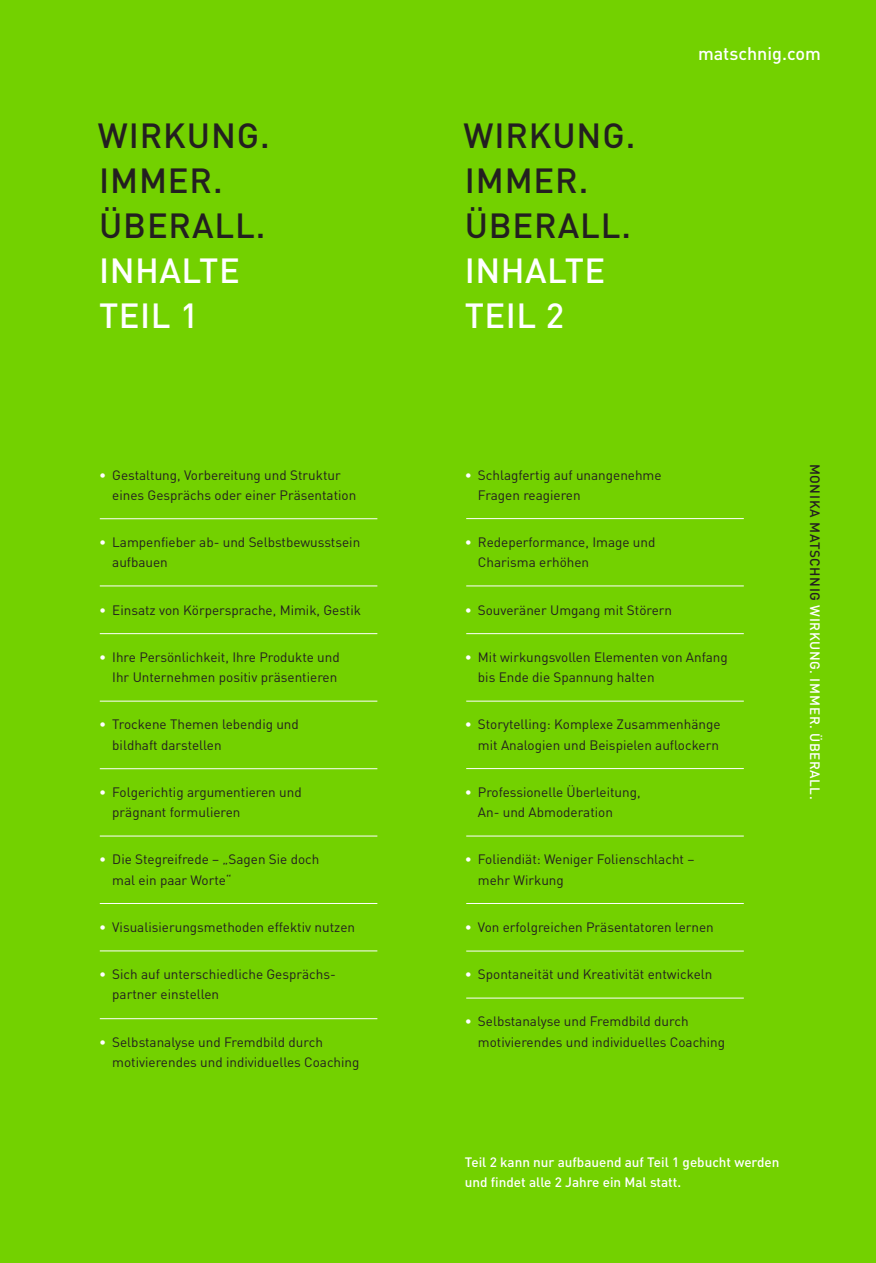
<style>
.page{position:relative;width:876px;height:1263px;background:#73d100}
.page>*{position:absolute;margin:0;border:0;box-sizing:border-box;transform-origin:0 0}
.t1{font:500 34.5px/45px "DIN";letter-spacing:.025em;color:#231f20}
.t2{font:500 34.5px/45px "DIN";letter-spacing:.015em;color:#fff}
.t3{font:500 18px "DIN";color:#fff}
.t4{font:13.5px/20.2px "DIN";color:#231f20}
.t5{font:500 13.5px/20.2px "DIN";color:#fff}
.t6{font:500 13.5px "DIN";letter-spacing:.04em;color:#fff}
.s1{color:#fff}
.s2{color:#231f20}
</style>
<div class="page">
<hr style="left:100px;top:518px;width:277px;height:1px;background:#fff">
<hr style="left:100px;top:585px;width:277px;height:1px;background:#fff">
<hr style="left:100px;top:633px;width:277px;height:1px;background:#fff">
<hr style="left:100px;top:701px;width:277px;height:1px;background:#fff">
<hr style="left:100px;top:768px;width:277px;height:1px;background:#fff">
<hr style="left:100px;top:836px;width:277px;height:1px;background:#fff">
<hr style="left:100px;top:903px;width:277px;height:1px;background:#fff">
<hr style="left:100px;top:950px;width:277px;height:1px;background:#fff">
<hr style="left:100px;top:1018px;width:277px;height:1px;background:#fff">
<hr style="left:466px;top:518px;width:278px;height:1px;background:#fff">
<hr style="left:466px;top:585px;width:278px;height:1px;background:#fff">
<hr style="left:466px;top:633px;width:278px;height:1px;background:#fff">
<hr style="left:466px;top:701px;width:278px;height:1px;background:#fff">
<hr style="left:466px;top:768px;width:278px;height:1px;background:#fff">
<hr style="left:466px;top:836px;width:278px;height:1px;background:#fff">
<hr style="left:466px;top:903px;width:278px;height:1px;background:#fff">
<hr style="left:466px;top:951px;width:278px;height:1px;background:#fff">
<hr style="left:466px;top:998px;width:278px;height:1px;background:#fff">
<h1 class="t1" style="left:98px;top:114px;width:173px">WIRKUNG.<br>IMMER.<br>ÜBERALL.</h1>
<h1 class="t2" style="left:99px;top:249px;width:142px">INHALTE<br>TEIL 1</h1>
<p class="t4" style="left:112px;top:465px;width:246px;text-indent:-13px"><span class="s1">•</span> Gestaltung, Vorbereitung und Struktur eines Gesprächs oder einer Präsentation</p>
<p class="t4" style="left:112px;top:532px;width:249px;text-indent:-13px"><span class="s1">•</span> Lampenfieber ab- und Selbstbewusstsein aufbauen</p>
<p class="t4" style="left:99px;top:600px;width:263px"><span class="s1">•</span> Einsatz von Körpersprache, Mimik, Gestik</p>
<p class="t4" style="left:99px;top:647px;width:242px;text-align:right"><span class="s1">•</span> Ihre Persönlichkeit, Ihre Produkte und<br>Ihr Unternehmen positiv präsentieren</p>
<p class="t4" style="left:112px;top:714px;width:188px;text-indent:-13px"><span class="s1">•</span> Trockene Themen lebendig und bildhaft darstellen</p>
<p class="t4" style="left:112px;top:782px;width:191px;text-indent:-13px"><span class="s1">•</span> Folgerichtig argumentieren und prägnant formulieren</p>
<p class="t4" style="left:112px;top:849px;width:209px;text-indent:-13px"><span class="s1">•</span> Die Stegreifrede – „Sagen Sie doch mal ein paar Worte“</p>
<p class="t4" style="left:99px;top:917px;width:257px"><span class="s1">•</span> Visualisierungsmethoden effektiv nutzen</p>
<p class="t4" style="left:112px;top:964px;width:225px;text-indent:-13px"><span class="s1">•</span> Sich auf unterschiedliche Gesprächs&shy;partner einstellen</p>
<p class="t4" style="left:112px;top:1032px;width:249px;text-indent:-13px"><span class="s1">•</span> Selbstanalyse und Fremdbild durch motivierendes und individuelles Coaching</p>
<h1 class="t1" style="left:464px;top:114px;width:173px">WIRKUNG.<br>IMMER.<br>ÜBERALL.</h1>
<h1 class="t2" style="left:465px;top:249px;width:142px">INHALTE<br>TEIL 2</h1>
<h2 class="t3" style="left:698px;top:43px;width:124px">matschnig.com</h2>
<p class="t4" style="left:478px;top:465px;width:185px;text-indent:-13px"><span class="s1">•</span> Schlagfertig auf unangenehme<br>Fragen reagieren</p>
<p class="t4" style="left:478px;top:532px;width:179px;text-indent:-13px"><span class="s1">•</span> Redeperformance, Image und<br>Charisma erhöhen</p>
<p class="t4" style="left:465px;top:600px;width:209px"><span class="s1">•</span> Souveräner Umgang mit Störern</p>
<p class="t4" style="left:478px;top:647px;width:251px;text-indent:-13px"><span class="s1">•</span> Mit wirkungsvollen Elementen von Anfang bis Ende die Spannung halten</p>
<p class="t4" style="left:465px;top:714px;width:257px;text-align:right"><span class="s1">•</span> Storytelling: Komplexe Zusammenhänge mit Analogien und Beispielen auflockern</p>
<p class="t4" style="left:478px;top:782px;width:164px;text-indent:-13px"><span class="s1">•</span> Professionelle Überleitung,<br>An- und Abmoderation</p>
<p class="t4" style="left:478px;top:849px;width:218px;text-indent:-13px"><span class="s1">•</span> Foliendiät: Weniger Folienschlacht – mehr Wirkung</p>
<p class="t4" style="left:465px;top:917px;width:251px"><span class="s1">•</span> Von erfolgreichen Präsentatoren lernen</p>
<p class="t4" style="left:465px;top:964px;width:249px"><span class="s1">•</span> Spontaneität und Kreativität entwickeln</p>
<p class="t4" style="left:478px;top:1011px;width:249px;text-indent:-13px"><span class="s1">•</span> Selbstanalyse und Fremdbild durch motivierendes und individuelles Coaching</p>
<p class="t6" style="left:823px;top:464px;width:337px;rotate:90deg"><span class="s2">MONIKA MATSCHNIG</span> WIRKUNG. IMMER. ÜBERALL.</p>
<p class="t5" style="left:465px;top:1152px;width:316px">Teil 2 kann nur aufbauend auf Teil 1 gebucht werden und findet alle 2 Jahre ein Mal statt.</p>
</div>
